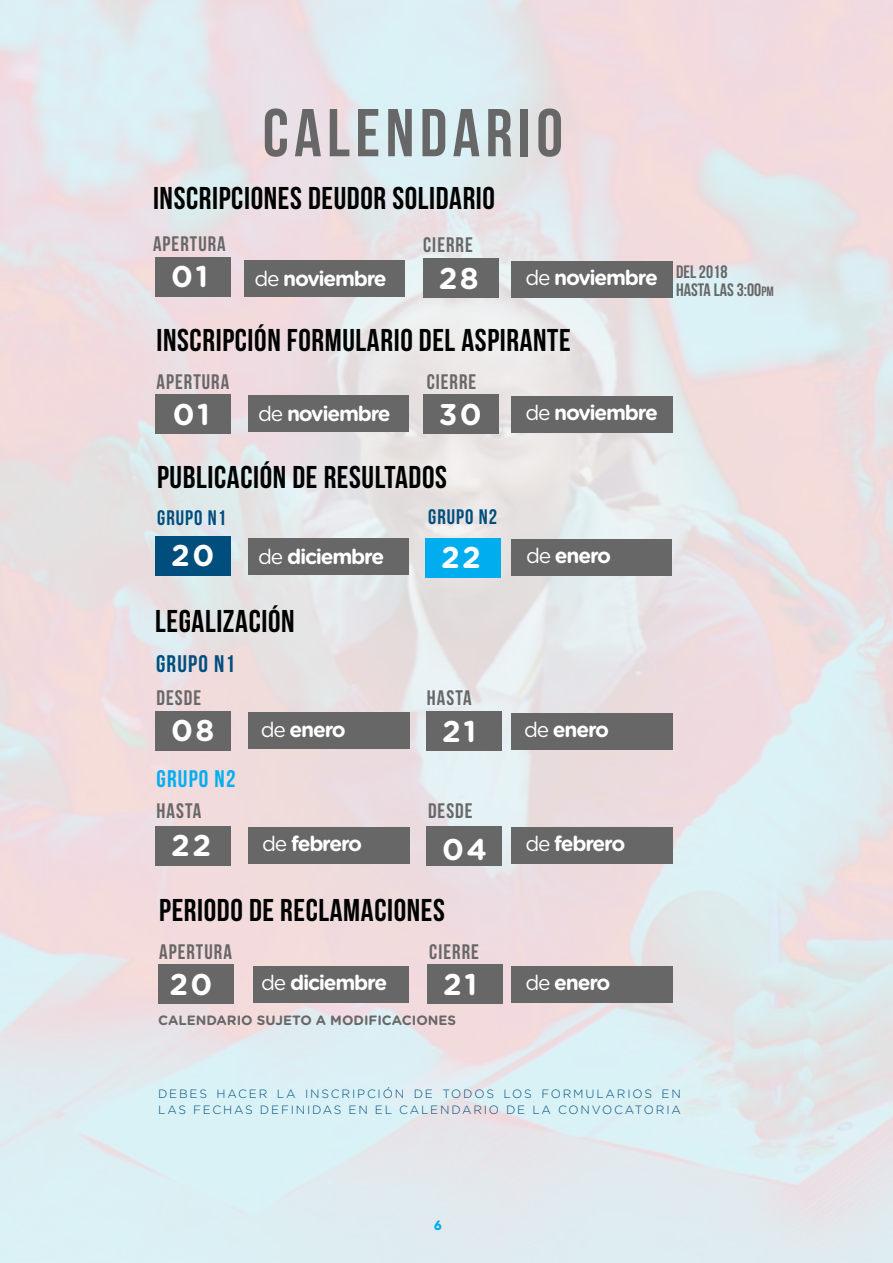
<style>
.page{position:relative;width:893px;height:1263px;background:#fff}
.page>*{position:absolute;margin:0;border:0;box-sizing:border-box;transform-origin:0 0}
.t1{font:67.5px "Bebas Neue";letter-spacing:.08em;color:#676767}
.t2{font:31.5px "Bebas Neue";letter-spacing:.02em;color:#000101}
.t3{font:700 30px "Gotham Rounded";letter-spacing:.08em;color:#fff}
.t4{font:24px "Bebas Neue";letter-spacing:.05em;color:#004e7d}
.t5{font:24px "Bebas Neue";letter-spacing:.05em;color:#00aeef}
.t6{font:700 21px "Gotham Rounded";letter-spacing:-.06em;color:#fff}
.t7{font:21px "Bebas Neue";letter-spacing:.05em;color:#686767}
.t8{font:21px "Bebas Neue";letter-spacing:.05em;color:#004e7d}
.t9{font:18px "Bebas Neue";color:#686767}
.t10{font:700 13.5px "Gotham Rounded";color:#686767}
.t11{font:800 13.5px "Gilroy";color:#00aeef}
.t12{font:300 12px/15.1px "Gotham Rounded";letter-spacing:.15em;color:#004e7d}
.s1{font-weight:400}
.s2{font-size:13.5px}
</style>
<div class="page">
<img style="left:0;top:0;width:893px;height:1263px">
<div style="left:155px;top:257px;width:76px;height:39px;background:#686767"></div>
<div style="left:155px;top:394px;width:76px;height:40px;background:#686767"></div>
<div style="left:155px;top:536px;width:76px;height:40px;background:#004e7d"></div>
<div style="left:425px;top:538px;width:76px;height:39px;background:#00aeef"></div>
<div style="left:249px;top:538px;width:160px;height:36px;background:#686767"></div>
<div style="left:512px;top:539px;width:160px;height:37px;background:#686767"></div>
<div style="left:423px;top:259px;width:76px;height:39px;background:#686767"></div>
<div style="left:423px;top:394px;width:76px;height:40px;background:#686767"></div>
<div style="left:511px;top:261px;width:161px;height:37px;background:#686767"></div>
<div style="left:511px;top:396px;width:161px;height:36px;background:#686767"></div>
<div style="left:155px;top:711px;width:76px;height:39px;background:#686767"></div>
<div style="left:155px;top:826px;width:76px;height:39px;background:#686767"></div>
<div style="left:248px;top:712px;width:161px;height:37px;background:#686767"></div>
<div style="left:248px;top:827px;width:161px;height:37px;background:#686767"></div>
<div style="left:426px;top:712px;width:76px;height:39px;background:#686767"></div>
<div style="left:426px;top:826px;width:76px;height:39px;background:#686767"></div>
<div style="left:511px;top:713px;width:161px;height:37px;background:#686767"></div>
<div style="left:511px;top:827px;width:161px;height:37px;background:#686767"></div>
<div style="left:158px;top:965px;width:76px;height:39px;background:#686767"></div>
<div style="left:253px;top:966px;width:156px;height:37px;background:#686767"></div>
<div style="left:427px;top:965px;width:76px;height:39px;background:#686767"></div>
<div style="left:511px;top:966px;width:161px;height:37px;background:#686767"></div>
<div style="left:249px;top:395px;width:160px;height:37px;background:#686767"></div>
<div style="left:245px;top:260px;width:160px;height:37px;background:#686767"></div>
<h1 class="t1" style="left:263px;top:96px;width:302px">CALENDARIO</h1>
<p class="t2" style="left:153px;top:180px;width:344px">INSCRIPCIONES DEUDOR SOLIDARIO</p>
<p class="t7" style="left:153px;top:232px;width:74px">APERTURA</p>
<p class="t7" style="left:423px;top:233px;width:51px">CIERRE</p>
<p class="t3" style="left:171px;top:254px;width:38px">01</p>
<p class="t6" style="left:254px;top:263px;width:134px"><span class="s1">de</span> noviembre</p>
<p class="t3" style="left:439px;top:257px;width:41px">28</p>
<p class="t6" style="left:525px;top:262px;width:134px"><span class="s1">de</span> noviembre</p>
<p class="t2" style="left:157px;top:323px;width:416px">INSCRIPCIÓN FORMULARIO DEL ASPIRANTE</p>
<p class="t7" style="left:157px;top:370px;width:74px">APERTURA</p>
<p class="t3" style="left:173px;top:392px;width:38px">01</p>
<p class="t6" style="left:258px;top:398px;width:134px"><span class="s1">de</span> noviembre</p>
<p class="t7" style="left:427px;top:370px;width:51px">CIERRE</p>
<p class="t3" style="left:439px;top:392px;width:44px">30</p>
<p class="t2" style="left:157px;top:459px;width:291px">PUBLICACIÓN DE RESULTADOS</p>
<p class="t6" style="left:525px;top:397px;width:134px"><span class="s1">de</span> noviembre</p>
<p class="t8" style="left:157px;top:506px;width:71px">GRUPO N1</p>
<p class="t3" style="left:171px;top:534px;width:44px">20</p>
<p class="t6" style="left:258px;top:541px;width:127px"><span class="s1">de</span> diciembre</p>
<p class="t2" style="left:155px;top:604px;width:141px">LEGALIZACIÓN</p>
<p class="t4" style="left:156px;top:651px;width:80px">GRUPO N1</p>
<p class="t7" style="left:157px;top:686px;width:46px">DESDE</p>
<p class="t3" style="left:171px;top:709px;width:45px">08</p>
<p class="t5" style="left:157px;top:766px;width:80px">GRUPO N2</p>
<p class="t7" style="left:157px;top:799px;width:46px">HASTA</p>
<p class="t3" style="left:171px;top:824px;width:41px">22</p>
<p class="t6" style="left:261px;top:714px;width:87px"><span class="s1">de</span> enero</p>
<p class="t6" style="left:262px;top:828px;width:101px"><span class="s1">de</span> febrero</p>
<p class="t8" style="left:428px;top:505px;width:71px">GRUPO N2</p>
<p class="t3" style="left:441px;top:535px;width:41px">22</p>
<p class="t6" style="left:526px;top:540px;width:87px"><span class="s1">de</span> enero</p>
<p class="t7" style="left:427px;top:686px;width:46px">HASTA</p>
<p class="t3" style="left:442px;top:709px;width:35px">21</p>
<p class="t7" style="left:428px;top:799px;width:46px">DESDE</p>
<p class="t3" style="left:442px;top:827px;width:46px">04</p>
<p class="t6" style="left:524px;top:714px;width:87px"><span class="s1">de</span> enero</p>
<p class="t6" style="left:525px;top:828px;width:101px"><span class="s1">de</span> febrero</p>
<p class="t2" style="left:159px;top:893px;width:287px">PERIODO DE RECLAMACIONES</p>
<p class="t7" style="left:159px;top:940px;width:74px">APERTURA</p>
<p class="t7" style="left:429px;top:940px;width:51px">CIERRE</p>
<p class="t3" style="left:170px;top:962px;width:44px">20</p>
<p class="t6" style="left:261px;top:967px;width:128px"><span class="s1">de</span> diciembre</p>
<p class="t3" style="left:443px;top:962px;width:35px">21</p>
<p class="t6" style="left:525px;top:967px;width:87px"><span class="s1">de</span> enero</p>
<p class="t10" style="left:158px;top:1011px;width:300px">CALENDARIO SUJETO A MODIFICACIONES</p>
<p class="t9" style="left:676px;top:262px;width:53px">DEL 2018</p>
<p class="t9" style="left:676px;top:280px;width:99px">HASTA LAS 3:00<span class="s2">PM</span></p>
<p class="t12" style="left:158px;top:1086px;width:524px">DEBES HACER LA INSCRIPCIÓN DE TODOS LOS FORMULARIOS EN<br>LAS FECHAS DEFINIDAS EN EL CALENDARIO DE LA CONVOCATORIA</p>
<p class="t11" style="left:434px;top:1217px;width:9px">6</p>
</div>
